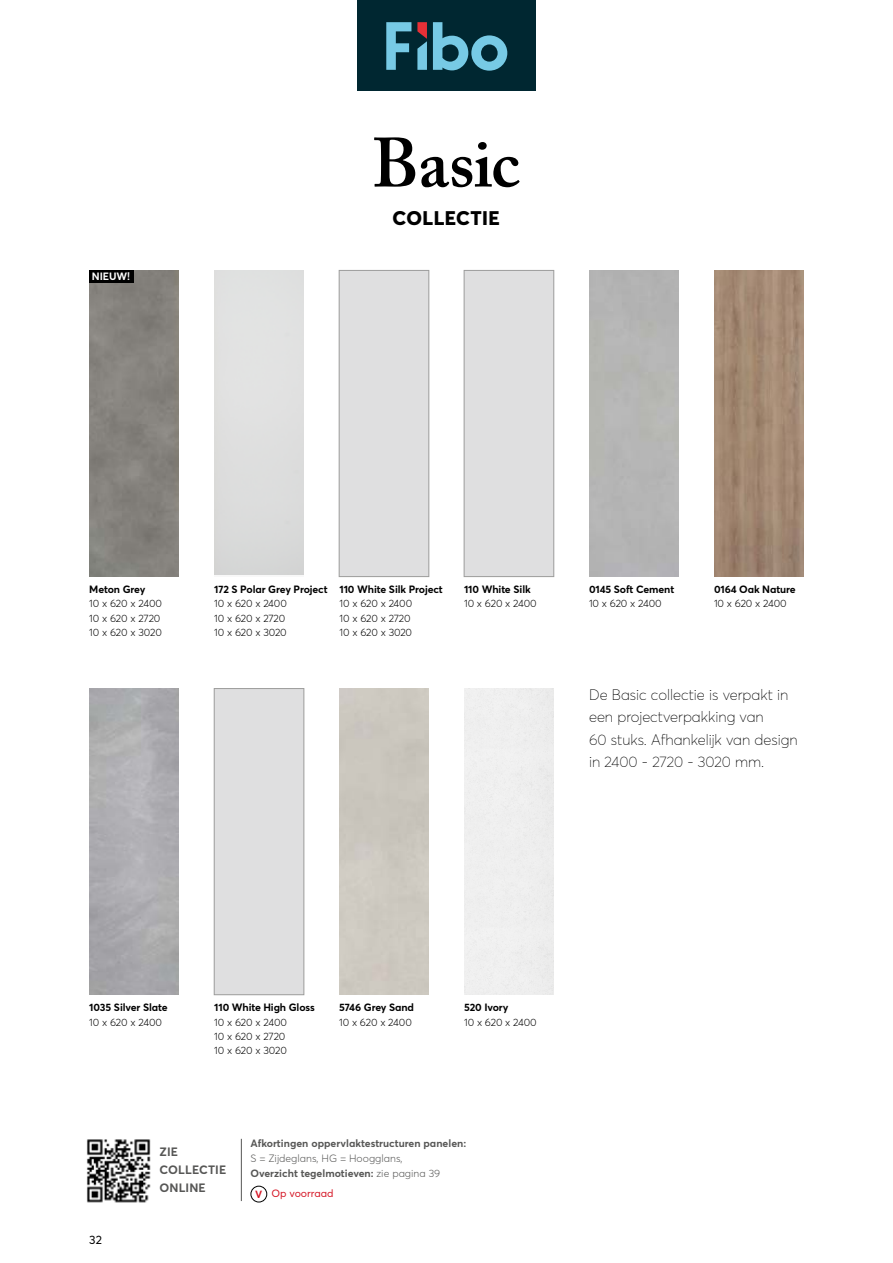
<style>
.page{position:relative;width:893px;height:1263px;background:#fff}
.page>*{position:absolute;margin:0;border:0;box-sizing:border-box;transform-origin:0 0}
.t1{font:600 69px "Adobe Caslon Pro";letter-spacing:-.01em;color:#000}
.t2{font:800 19.5px "Averta Std";letter-spacing:.02em;color:#000}
.t3{font:100 15px/22.5px "Averta Std";color:#000}
.t4{font:700 12px/18px "Averta Std";letter-spacing:.01em;color:#575756}
.t5{font:12px "Averta Std";color:#000}
.t6{font:300 10.5px/14.2px "Averta Std";letter-spacing:-.01em;color:#000}
.t7{font:700 10.5px "Averta Std";letter-spacing:-.01em;color:#000}
.t8{font:300 10.5px/15px "Averta Std";color:#575756}
.t9{font:700 10.5px "Averta Std";color:#575756}
.t10{font:10.5px "Averta Std";color:#d51726}
.t11{font:700 10.5px "Averta Std";letter-spacing:-.01em;color:#fff}
.s1{font-weight:700}
</style>
<div class="page">
<div style="left:357px;top:0;width:179px;height:90px;background:#002731"></div>
<svg style="left:417px;top:22px;width:10px;height:48px"></svg>
<svg style="left:433px;top:22px;width:74px;height:49px"></svg>
<svg style="left:386px;top:22px;width:25px;height:48px"></svg>
<div style="left:464px;top:270px;width:90px;height:307px;border:1px solid #9d9d9c"></div>
<div style="left:214px;top:688px;width:90px;height:307px;border:1px solid #9d9d9c"></div>
<div style="left:339px;top:270px;width:90px;height:307px;border:1px solid #9d9d9c"></div>
<img style="left:714px;top:270px;width:90px;height:307px">
<img style="left:86px;top:1139px;width:65px;height:64px">
<hr style="left:241px;top:1139px;width:1px;height:62px;background:#575756">
<div style="left:251px;top:1186px;width:16px;height:16px;border:1px solid #000;border-radius:50%"></div>
<div style="left:89px;top:270px;width:45px;height:13px;background:#000"></div>
<p class="t11" style="left:92px;top:270px;width:40px">NIEUW!</p>
<h1 class="t1" style="left:372px;top:122px;width:149px">Basic</h1>
<h2 class="t2" style="left:392px;top:206px;width:109px">COLLECTIE</h2>
<p class="t7" style="left:89px;top:583px;width:58px">Meton Grey</p>
<p class="t6" style="left:89px;top:597px;width:74px">10 x 620 x 2400<br>10 x 620 x 2720<br>10 x 620 x 3020</p>
<p class="t7" style="left:214px;top:583px;width:115px">172 S Polar Grey Project</p>
<p class="t6" style="left:214px;top:597px;width:74px">10 x 620 x 2400<br>10 x 620 x 2720<br>10 x 620 x 3020</p>
<p class="t7" style="left:340px;top:583px;width:105px">110 White Silk Project</p>
<p class="t6" style="left:340px;top:597px;width:74px">10 x 620 x 2400<br>10 x 620 x 2720<br>10 x 620 x 3020</p>
<p class="t7" style="left:464px;top:583px;width:68px">110 White Silk</p>
<p class="t6" style="left:464px;top:597px;width:74px">10 x 620 x 2400</p>
<p class="t7" style="left:589px;top:583px;width:87px">0145 Soft Cement</p>
<p class="t6" style="left:589px;top:597px;width:74px">10 x 620 x 2400</p>
<p class="t7" style="left:714px;top:583px;width:83px">0164 Oak Nature</p>
<p class="t6" style="left:714px;top:597px;width:74px">10 x 620 x 2400</p>
<h3 class="t3" style="left:589px;top:683px;width:210px">De Basic collectie is verpakt in een projectverpakking van<br>60 stuks. Afhankelijk van design in 2400 - 2720 - 3020 mm.</h3>
<p class="t7" style="left:89px;top:1001px;width:80px">1035 Silver Slate</p>
<p class="t6" style="left:89px;top:1015px;width:74px">10 x 620 x 2400</p>
<p class="t7" style="left:214px;top:1001px;width:102px">110 White High Gloss</p>
<p class="t6" style="left:214px;top:1015px;width:74px">10 x 620 x 2400<br>10 x 620 x 2720<br>10 x 620 x 3020</p>
<p class="t7" style="left:339px;top:1001px;width:76px">5746 Grey Sand</p>
<p class="t6" style="left:339px;top:1015px;width:74px">10 x 620 x 2400</p>
<p class="t7" style="left:464px;top:1001px;width:46px">520 Ivory</p>
<p class="t6" style="left:464px;top:1015px;width:74px">10 x 620 x 2400</p>
<p class="t5" style="left:89px;top:1232px;width:14px">32</p>
<p class="t4" style="left:160px;top:1142px;width:68px">ZIE<br>COLLECTIE<br>ONLINE</p>
<p class="t9" style="left:250px;top:1136px;width:217px">Afkortingen oppervlaktestructuren panelen:</p>
<p class="t8" style="left:250px;top:1151px;width:191px">S = Zijdeglans, HG = Hoogglans,<br><span class="s1">Overzicht tegelmotieven:</span> zie pagina 39</p>
<p class="t10" style="left:255px;top:1187px;width:80px"><sub>V</sub> Op voorraad</p>
</div>
